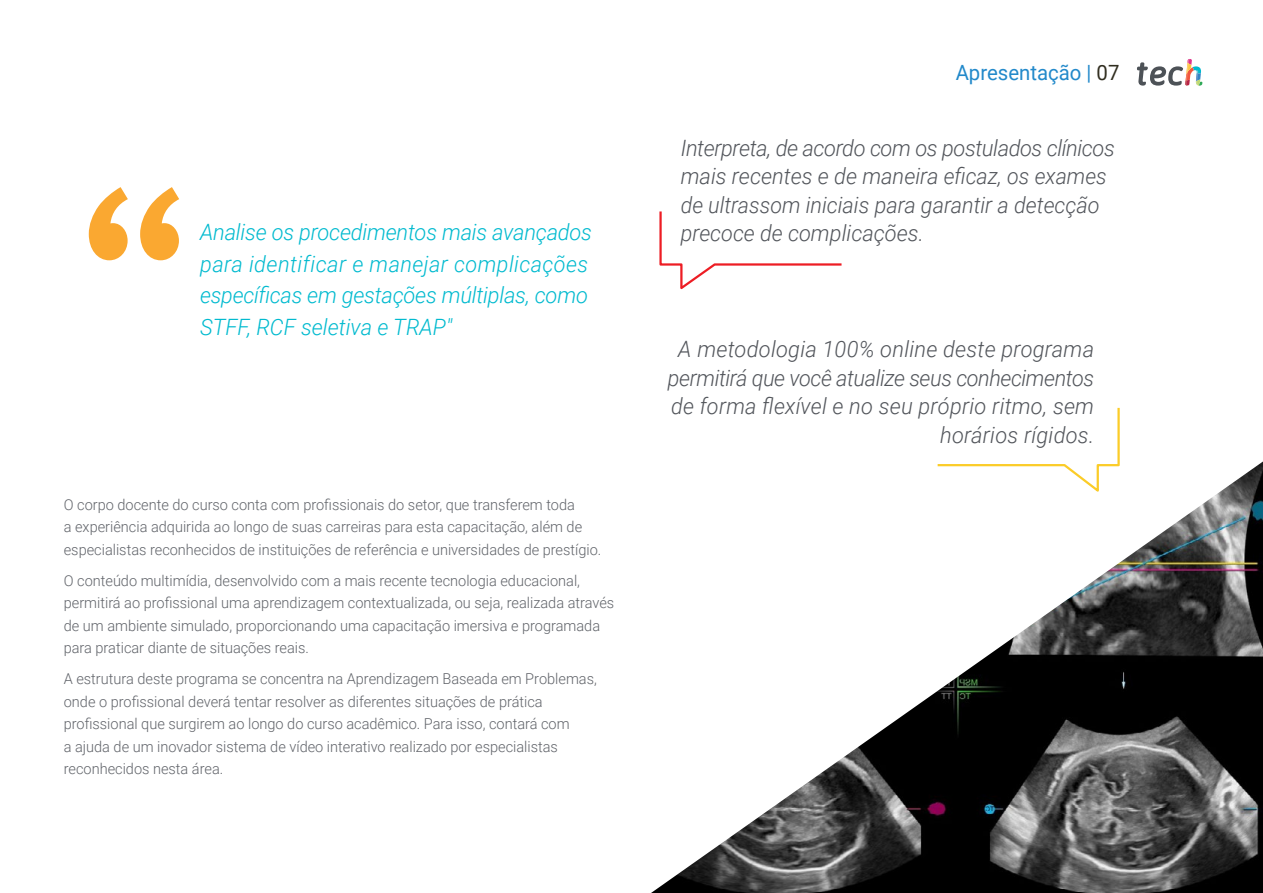
<style>
.page{position:relative;width:1263px;height:893px;background:#fff}
.page>*{position:absolute;margin:0;border:0;box-sizing:border-box;transform-origin:0 0}
.t1{font:italic 300 22.5px/28.5px "Roboto";color:#52555b;text-align:right}
.t2{font:italic 300 22.5px/31.5px "Roboto";letter-spacing:-.01em;color:#00bacf}
.t3{font:21px "Roboto";color:#2289ca}
.t4{font:300 15px/22.5px "Roboto";color:#61646a}
.s1{color:#312e20}
</style>
<div class="page">
<svg style="left:89px;top:187px;width:90px;height:73px"></svg>
<img style="left:651px;top:461px;width:612px;height:432px">
<svg style="left:1137px;top:59px;width:65px;height:27px"></svg>
<svg style="left:935px;top:407px;width:186px;height:88px"></svg>
<svg style="left:659px;top:211px;width:183px;height:79px"></svg>
<h1 class="t2" style="left:200px;top:216px;width:393px">Analise os procedimentos mais avançados para identificar e manejar complicações específicas em gestações múltiplas, como STFF, RCF seletiva e TRAP"</h1>
<p class="t4" style="left:64px;top:493px;width:539px">O corpo docente do curso conta com profissionais do setor, que transferem toda<br>a experiência adquirida ao longo de suas carreiras para esta capacitação, além de especialistas reconhecidos de instituições de referência e universidades de prestígio.</p>
<p class="t4" style="left:64px;top:569px;width:552px">O conteúdo multimídia, desenvolvido com a mais recente tecnologia educacional, permitirá ao profissional uma aprendizagem contextualizada, ou seja, realizada através de um ambiente simulado, proporcionando uma capacitação imersiva e programada para praticar diante de situações reais.</p>
<p class="t4" style="left:64px;top:667px;width:534px">A estrutura deste programa se concentra na Aprendizagem Baseada em Problemas, onde o profissional deverá tentar resolver as diferentes situações de prática profissional que surgirem ao longo do curso acadêmico. Para isso, contará com<br>a ajuda de um inovador sistema de vídeo interativo realizado por especialistas reconhecidos nesta área.</p>
<h2 class="t3" style="left:956px;top:57px;width:165px">Apresentação | <span class="s1">07</span></h2>
<h1 class="t1" style="left:681px;top:133px;width:436px;text-align:left">Interpreta, de acordo com os postulados clínicos mais recentes e de maneira eficaz, os exames de ultrassom iniciais para garantir a detecção precoce de complicações.</h1>
<h1 class="t1" style="left:668px;top:334px;width:428px">A metodologia 100% online deste programa permitirá que você atualize seus conhecimentos de forma flexível e no seu próprio ritmo, sem horários rígidos.</h1>
</div>
